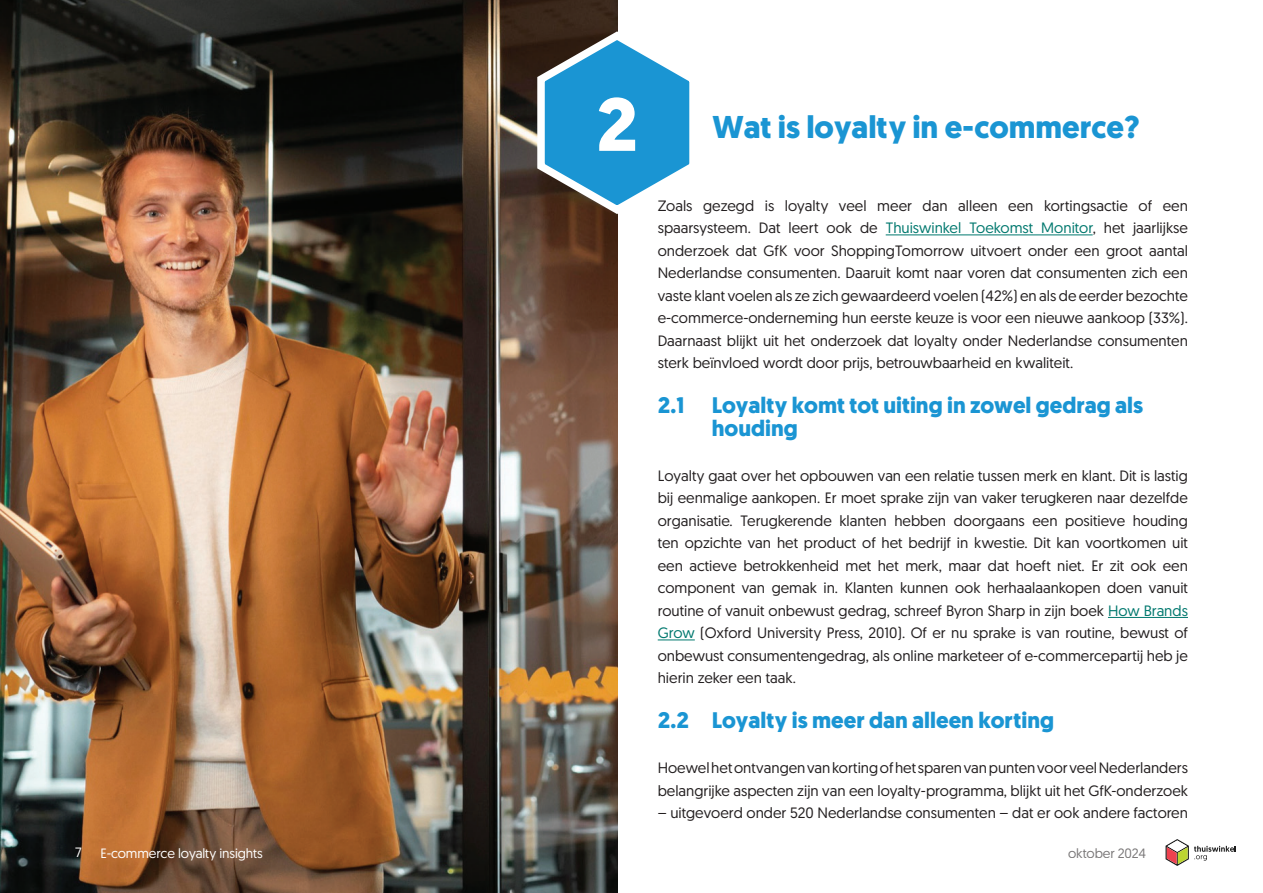
<style>
.page{position:relative;width:1263px;height:893px;background:#fff}
.page>*{position:absolute;margin:0;border:0;box-sizing:border-box;transform-origin:0 0}
.t1{font:700 75px "Geomanist";color:#fff}
.t2{font:700 31.5px "Geomanist";color:#1a95d3}
.t3{font:700 22.5px "Geomanist";color:#1a95d3}
.t4{font:15px/22.5px "Geomanist";color:#231f20;text-align:justify}
.t5{font:13.5px "Geomanist";letter-spacing:-.01em;color:#fff}
.t6{font:13.5px "Geomanist";letter-spacing:-.01em;color:#231f20}
.s1{color:#00786e}
</style>
<div class="page">
<svg style="left:1165px;top:839px;width:71px;height:27px"></svg>
<img style="left:0;top:0;width:617px;height:893px">
<hr style="left:886px;top:235px;width:207px;height:1px;background:#00786e">
<hr style="left:1108px;top:617px;width:80px;height:1px;background:#00786e">
<hr style="left:658px;top:640px;width:37px;height:1px;background:#00786e">
<svg style="left:533px;top:27px;width:157px;height:191px"></svg>
<p class="t1" style="left:596px;top:75px;width:43px">2</p>
<p class="t2" style="left:712px;top:106px;width:428px">Wat is loyalty in e-commerce?</p>
<p class="t4" style="left:658px;top:194px;width:532px">Zoals gezegd is loyalty veel meer dan alleen een kortingsactie of een spaarsysteem. Dat leert ook de <span class="s1">Thuiswinkel Toekomst Monitor</span>, het jaarlijkse onderzoek dat GfK voor ShoppingTomorrow uitvoert onder een groot aantal Nederlandse consumenten. Daaruit komt naar voren dat consumenten zich een vaste klant voelen als ze zich gewaardeerd voelen (42%) en als de eerder bezochte e-commerce-onderneming hun eerste keuze is voor een nieuwe aankoop (33%).<br>Daarnaast blijkt uit het onderzoek dat loyalty onder Nederlandse consumenten sterk beïnvloed wordt door prijs, betrouwbaarheid en kwaliteit.</p>
<p class="t3" style="left:658px;top:390px;width:487px">2.1 Loyalty komt tot uiting in zowel gedrag als</p>
<p class="t3" style="left:712px;top:413px;width:87px">houding</p>
<p class="t4" style="left:658px;top:464px;width:532px">Loyalty gaat over het opbouwen van een relatie tussen merk en klant. Dit is lastig bij eenmalige aankopen. Er moet sprake zijn van vaker terugkeren naar dezelfde organisatie. Terugkerende klanten hebben doorgaans een positieve houding ten opzichte van het product of het bedrijf in kwestie. Dit kan voortkomen uit een actieve betrokkenheid met het merk, maar dat hoeft niet. Er zit ook een component van gemak in. Klanten kunnen ook herhaalaankopen doen vanuit routine of vanuit onbewust gedrag, schreef Byron Sharp in zijn boek <span class="s1">How Brands Grow</span> (Oxford University Press, 2010). Of er nu sprake is van routine, bewust of onbewust consumentengedrag, als online marketeer of e-commercepartij heb je hierin zeker een taak.</p>
<p class="t3" style="left:658px;top:705px;width:398px">2.2 Loyalty is meer dan alleen korting</p>
<p class="t4" style="left:658px;top:756px;width:532px">Hoewel het ontvangen van korting of het sparen van punten voor veel Nederlanders belangrijke aspecten zijn van een loyalty-programma, blijkt uit het GfK-onderzoek</p>
<p class="t4" style="left:658px;top:801px;width:532px">– uitgevoerd onder 520 Nederlandse consumenten – dat er ook andere factoren</p>
<p class="t5" style="left:75px;top:844px;width:8px">7</p>
<p class="t5" style="left:100px;top:844px;width:164px">E-commerce loyalty insights</p>
<p class="t6" style="left:1068px;top:844px;width:79px">oktober 2024</p>
</div>
